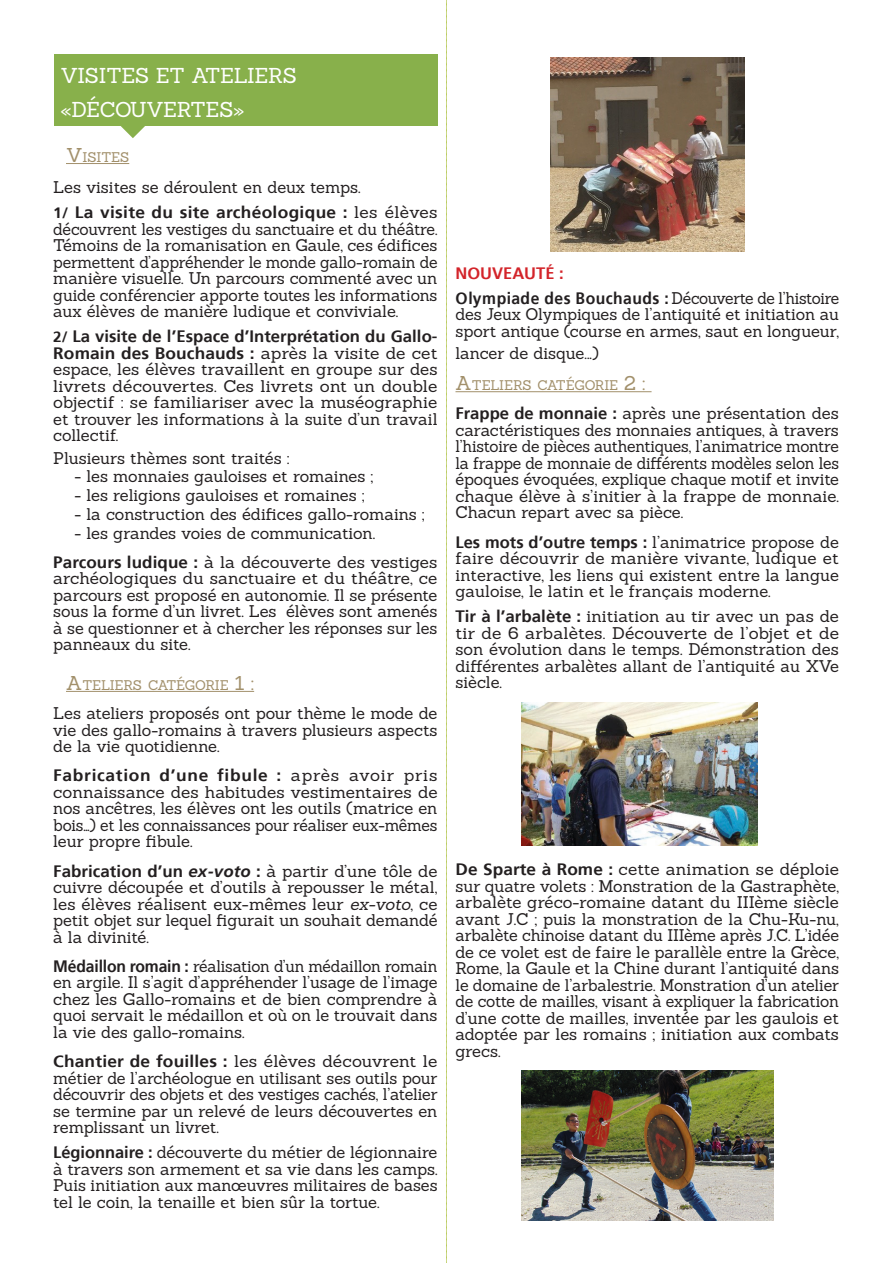
<style>
.page{position:relative;width:893px;height:1263px;background:#fff}
.page>*{position:absolute;margin:0;border:0;box-sizing:border-box;transform-origin:0 0}
.t1{font:21px/33.8px "Sanchez";letter-spacing:-.005em;color:#fff}
.t2{font:16.5px/16.5px "Sanchez";letter-spacing:-.01em;color:#231f20;text-align:justify}
.t3{font:16.5px/16.5px "Sanchez";letter-spacing:-.01em;color:#231f20;text-align:justify;scale:1.04 1}
.t4{font:16.5px/16.5px "Sanchez";letter-spacing:-.01em;color:#231f20;text-align:justify;scale:.95 1}
.t5{font:16.5px/16.5px "Sanchez";letter-spacing:-.01em;color:#231f20;text-align:justify;scale:1.05 1}
.t6{font:700 16.5px/16.5px "Frutiger LT Std";letter-spacing:.015em;color:#231f20}
.t7{font:700 16.5px/25px "Frutiger LT Std";letter-spacing:.015em;color:#231f20;scale:.95 1}
.t8{font:700 16.5px "Frutiger LT Std";letter-spacing:.015em;color:#231f20;scale:1.05 1}
.t9{font:700 16.5px "Frutiger LT Std";letter-spacing:.04em;color:#231f20;scale:1.05 1}
.t10{font:13.65px "Sanchez";letter-spacing:-.005em;color:#a2906b}
.s1{font-size:19.5px}
.s2{font-size:15px}
.s3{font-family:"Sanchez";font-weight:400}
.s4{font-family:"Frutiger LT Std";font-weight:700}
.s5{font-family:"Frutiger LT Std";font-weight:700;font-style:italic}
.s6{font-style:italic}
.s7{color:#d3242a}
</style>
<div class="page">
<svg style="left:446px;top:0;width:1px;height:1263px"></svg>
<hr style="left:66px;top:163px;width:63px;height:1px;background:#a2906b">
<hr style="left:66px;top:691px;width:188px;height:1px;background:#a2906b">
<svg style="left:120px;top:125px;width:26px;height:13px"></svg>
<div style="left:54px;top:54px;width:383px;height:71px;background:#88b04b"></div>
<hr style="left:455px;top:391px;width:197px;height:1px;background:#a2906b">
<img style="left:521px;top:703px;width:237px;height:142px">
<img style="left:521px;top:1070px;width:252px;height:150px">
<img style="left:550px;top:57px;width:194px;height:195px">
<p class="t1" style="left:61px;top:59px;width:238px">Visites et ateliers «découvertes»</p>
<p class="t10" style="left:66px;top:148px;width:65px"><span class="s1">V</span>ISITES</p>
<p class="t2" style="left:53px;top:179px;width:309px">Les visites se déroulent en deux temps.</p>
<p class="t8" style="left:53px;top:203px;width:368px"><span class="s2">1/</span> La visite du site archéologique : <span class="s3">les élèves</span></p>
<p class="t2" style="left:53px;top:220px;width:386px">découvrent les vestiges du sanctuaire et du théâtre.<br>Témoins de la romanisation en Gaule, ces édifices permettent d’appréhender le monde gallo-romain de manière visuelle. Un parcours commenté avec un guide conférencier apporte toutes les informations aux élèves de manière ludique et conviviale.</p>
<p class="t6" style="left:53px;top:328px;width:386px"><span class="s2">2/</span> La visite de l’Espace d’Interprétation du Gallo-<br>Romain des Bouchauds : <span class="s3">après la visite de cet</span></p>
<p class="t2" style="left:53px;top:361px;width:386px">espace, les élèves travaillent en groupe sur des livrets découvertes. Ces livrets ont un double objectif : se familiariser avec la muséographie et trouver les informations à la suite d’un travail collectif.</p>
<p class="t2" style="left:53px;top:449px;width:238px">Plusieurs thèmes sont traités :</p>
<p class="t2" style="left:75px;top:467px;width:301px">- les monnaies gauloises et romaines ;</p>
<p class="t2" style="left:75px;top:486px;width:292px">- les religions gauloises et romaines ;</p>
<p class="t2" style="left:75px;top:505px;width:352px">- la construction des édifices gallo-romains ;</p>
<p class="t2" style="left:53px;top:518px;width:386px;line-height:29.2px;text-indent:21px">- les grandes voies de communication.<br><span class="s4">Parcours ludique :</span> à la découverte des vestiges</p>
<p class="t2" style="left:53px;top:570px;width:386px">archéologiques du sanctuaire et du théâtre, ce parcours est proposé en autonomie. Il se présente sous la forme d’un livret. Les élèves sont amenés à se questionner et à chercher les réponses sur les panneaux du site.</p>
<p class="t10" style="left:66px;top:676px;width:190px"><span class="s1">A</span>TELIERS CATÉGORIE <span class="s1">1 :</span></p>
<p class="t2" style="left:53px;top:705px;width:386px">Les ateliers proposés ont pour thème le mode de vie des gallo-romains à travers plusieurs aspects de la vie quotidienne.</p>
<p class="t9" style="left:53px;top:766px;width:367px">Fabrication d’une fibule : <span class="s3">après avoir pris</span></p>
<p class="t3" style="left:53px;top:784px;width:371px">connaissance des habitudes vestimentaires de nos ancêtres, les élèves ont les outils (matrice en bois…) et les connaissances pour réaliser eux-mêmes leur propre fibule.</p>
<p class="t2" style="left:53px;top:862px;width:386px"><span class="s4">Fabrication d’un</span> <span class="s5">ex-voto</span> <span class="s4">:</span> à partir d’une tôle de cuivre découpée et d’outils à repousser le métal, les élèves réalisent eux-mêmes leur <span class="s6">ex-voto</span>, ce petit objet sur lequel figurait un souhait demandé à la divinité.</p>
<p class="t4" style="left:53px;top:958px;width:406px"><span class="s4">Médaillon romain :</span> réalisation d’un médaillon romain en argile. Il s’agit d’appréhender l’usage de l’image chez les Gallo-romains et de bien comprendre à quoi servait le médaillon et où on le trouvait dans la vie des gallo-romains.</p>
<p class="t5" style="left:53px;top:1053px;width:368px"><span class="s4">Chantier de fouilles :</span> les élèves découvrent le métier de l’archéologue en utilisant ses outils pour découvrir des objets et des vestiges cachés, l’atelier se termine par un relevé de leurs découvertes en remplissant un livret.</p>
<p class="t2" style="left:53px;top:1144px;width:386px"><span class="s4">Légionnaire :</span> découverte du métier de légionnaire à travers son armement et sa vie dans les camps.<br>Puis initiation aux manœuvres militaires de bases tel le coin, la tenaille et bien sûr la tortue.</p>
<p class="t7" style="left:455px;top:260px;width:405px"><span class="s7">NOUVEAUTÉ :<br></span>Olympiade des Bouchauds : <span class="s3">Découverte de l’histoire</span></p>
<p class="t2" style="left:455px;top:306px;width:385px">des Jeux Olympiques de l’antiquité et initiation au sport antique (course en armes, saut en longueur,</p>
<p class="t2" style="left:455px;top:345px;width:145px">lancer de disque...)</p>
<p class="t10" style="left:455px;top:376px;width:191px"><span class="s1">A</span>TELIERS CATÉGORIE <span class="s1">2 :</span></p>
<p class="t2" style="left:455px;top:405px;width:385px"><span class="s4">Frappe de monnaie :</span> après une présentation des caractéristiques des monnaies antiques, à travers l’histoire de pièces authentiques, l’animatrice montre la frappe de monnaie de différents modèles selon les époques évoquées, explique chaque motif et invite chaque élève à s’initier à la frappe de monnaie.<br>Chacun repart avec sa pièce.</p>
<p class="t2" style="left:455px;top:533px;width:385px"><span class="s4">Les mots d’outre temps :</span> l’animatrice propose de faire découvrir de manière vivante, ludique et interactive, les liens qui existent entre la langue gauloise, le latin et le français moderne.</p>
<p class="t2" style="left:455px;top:608px;width:385px"><span class="s4">Tir à l’arbalète :</span> initiation au tir avec un pas de tir de 6 arbalètes. Découverte de l’objet et de son évolution dans le temps. Démonstration des différentes arbalètes allant de l’antiquité au XVe siècle.</p>
<p class="t3" style="left:455px;top:861px;width:370px"><span class="s4">De Sparte à Rome :</span> cette animation se déploie sur quatre volets : Monstration de la Gastraphète, arbalète gréco-romaine datant du IIIème siècle avant J.C ; puis la monstration de la Chu-Ku-nu, arbalète chinoise datant du IIIème après J.C. L’idée de ce volet est de faire le parallèle entre la Grèce, Rome, la Gaule et la Chine durant l’antiquité dans le domaine de l’arbalestrie. Monstration d’un atelier de cotte de mailles, visant à expliquer la fabrication d’une cotte de mailles, inventée par les gaulois et adoptée par les romains ; initiation aux combats grecs.</p>
</div>
